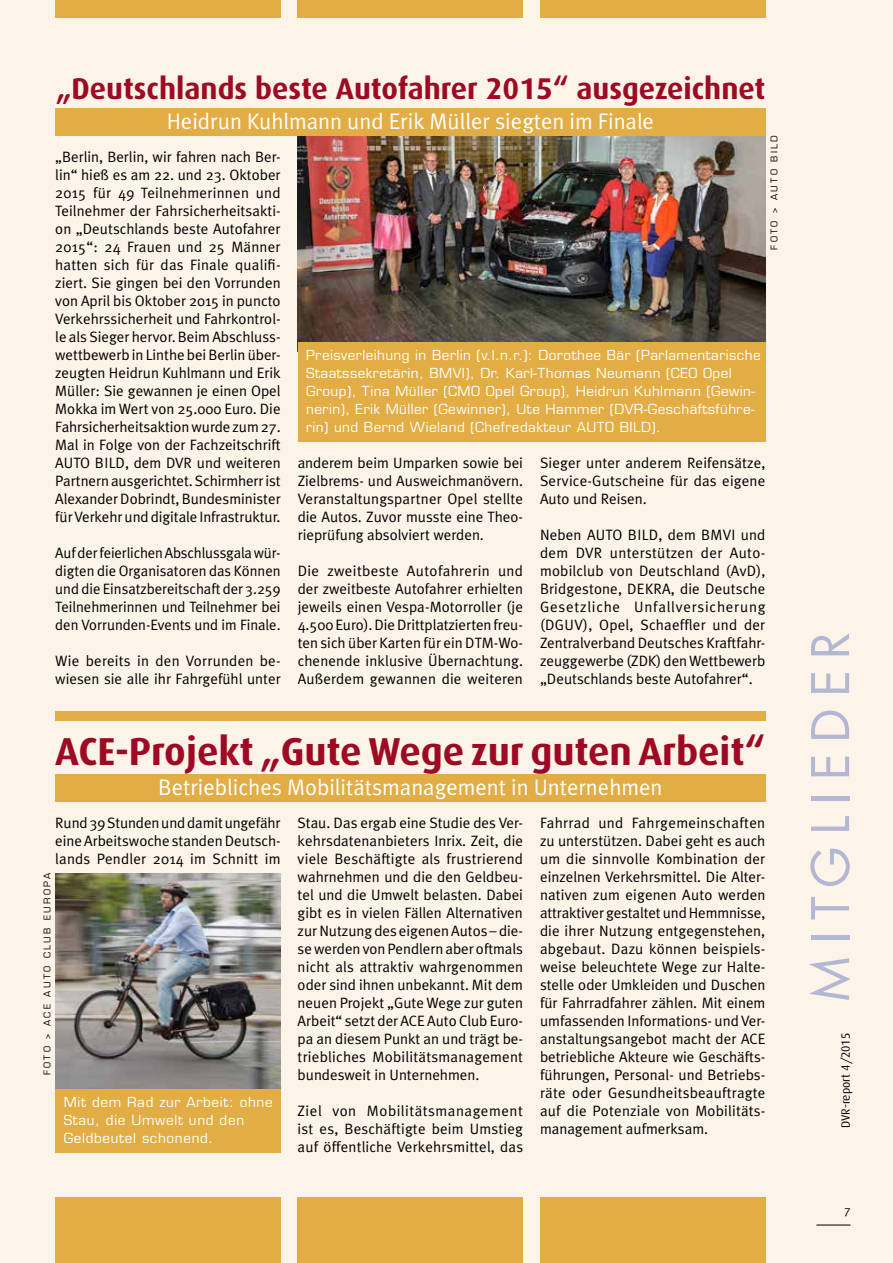
<style>
.page{position:relative;width:893px;height:1263px;background:#fcf4e8}
.page>*{position:absolute;margin:0;border:0;box-sizing:border-box;transform-origin:0 0}
.t1{font:57px "Futura T";letter-spacing:.175em;color:#b4b7d4}
.t2{font:700 39px "Dax";letter-spacing:-.005em;color:#9e0923}
.t3{font:700 30px "Dax";color:#9e0923}
.t4{font:22.5px "Meta Plus Normal";color:#fff}
.t5{font:15px/18px "Meta Plus Normal";color:#000;text-align:justify}
.t6{font:13.5px/18px "Eurostile";letter-spacing:.035em;color:#fff}
.t7{font:12px "Dax";color:#000}
.t8{font:12px "Meta Plus Normal Caps";color:#000}
.t9{font:9px "Eurostile";letter-spacing:.25em;color:#000}
</style>
<div class="page">
<div style="left:55px;top:711px;width:710px;height:9px;background:#e3ad45"></div>
<div style="left:540px;top:0;width:225px;height:17px;background:#e3ad45"></div>
<div style="left:55px;top:0;width:226px;height:17px;background:#e3ad45"></div>
<div style="left:298px;top:0;width:225px;height:17px;background:#e3ad45"></div>
<div style="left:540px;top:1197px;width:225px;height:66px;background:#e3ad45"></div>
<div style="left:55px;top:1197px;width:226px;height:66px;background:#e3ad45"></div>
<div style="left:298px;top:1197px;width:225px;height:66px;background:#e3ad45"></div>
<img style="left:298px;top:135px;width:467px;height:207px">
<div style="left:298px;top:342px;width:467px;height:99px;background:#e3ad45"></div>
<div style="left:55px;top:774px;width:710px;height:27px;background:#e3ad45"></div>
<div style="left:55px;top:108px;width:710px;height:27px;background:#e3ad45"></div>
<img style="left:55px;top:873px;width:226px;height:216px">
<div style="left:55px;top:1089px;width:226px;height:63px;background:#e3ad45"></div>
<hr style="left:816px;top:1225px;width:34px;height:1px;background:#000">
<h3 class="t3" style="left:56px;top:72px;width:711px">„Deutschlands beste Autofahrer 2015“ ausgezeichnet</h3>
<h3 class="t4" style="left:167px;top:108px;width:489px">Heidrun Kuhlmann und Erik Müller siegten im Finale</h3>
<p class="t5" style="left:55px;top:148px;width:227px">„Berlin, Berlin, wir fahren nach Ber&shy;lin“ hieß es am 22. und 23. Oktober 2015 für 49 Teilnehmerinnen und Teilnehmer der Fahrsicherheitsakti&shy;on „Deutschlands beste Autofahrer 2015“: 24 Frauen und 25 Männer hatten sich für das Finale qualifi&shy;ziert. Sie gingen bei den Vorrunden von April bis Oktober 2015 in puncto Verkehrssicherheit und Fahrkontrol&shy;le als Sieger hervor. Beim Abschluss&shy;wettbewerb in Linthe bei Berlin über&shy;zeugten Heidrun Kuhlmann und Erik Müller: Sie gewannen je einen Opel Mokka im Wert von 25.000 Euro. Die Fahrsicherheitsaktion wurde zum 27.<br>Mal in Folge von der Fachzeitschrift AUTO BILD, dem DVR und weiteren Partnern ausgerichtet. Schirmherr ist Alexander Dobrindt, Bundesminister für Verkehr und digitale Infrastruktur.</p>
<p class="t5" style="left:55px;top:544px;width:227px">Auf der feierlichen Abschlussgala wür&shy;digten die Organisatoren das Können und die Einsatzbereitschaft der 3.259<br>Teilnehmerinnen und Teilnehmer bei den Vorrunden-Events und im Finale.</p>
<p class="t5" style="left:55px;top:652px;width:227px">Wie bereits in den Vorrunden be&shy;wiesen sie alle ihr Fahrgefühl unter</p>
<p class="t9" style="left:769px;top:250px;width:116px;rotate:-90deg">FotO &gt; AUTO BI LD</p>
<p class="t6" style="left:306px;top:346px;width:456px">Preisverleihung in Berlin (v.l.n.r.): Dorothee Bär (Parlamentarische<br>Staatssekretärin, BMVI), Dr. Karl-Thomas Neumann (CEO</p>
<p class="t6" style="left:306px;top:364px;width:450px;text-indent:397px">Opel Group), Tina Müller (CMO Opel Group), Heidrun Kuhlmann (Gewin&shy;nerin), Erik Müller (Gewinner), Ute Hammer (DVR-Geschäftsführe&shy;rin) und Bernd Wieland (Chefredakteur AUTO BILD).</p>
<p class="t5" style="left:298px;top:454px;width:227px">anderem beim Umparken sowie bei Zielbrems- und Ausweichmanövern.<br>Veranstaltungspartner Opel stellte die Autos. Zuvor musste eine Theo&shy;rieprüfung absolviert werden.</p>
<p class="t5" style="left:298px;top:562px;width:227px">Die zweitbeste Autofahrerin und der zweitbeste Autofahrer erhielten jeweils einen Vespa-Motorroller (je 4.500 Euro). Die Drittplatzierten freu&shy;ten sich über Karten für ein DTM-Wo&shy;chenende inklusive Übernachtung.<br>Außerdem gewannen die weiteren</p>
<p class="t5" style="left:540px;top:454px;width:227px">Sieger unter anderem Reifensätze, Service-Gutscheine für das eigene Auto und Reisen.</p>
<p class="t5" style="left:540px;top:526px;width:227px">Neben AUTO BILD, dem BMVI und dem DVR unterstützen der Auto&shy;mobilclub von Deutschland (AvD), Bridgestone, DEKRA, die Deutsche Gesetzliche Unfallversicherung (DGUV), Opel, Schaeffler und der Zentralverband Deutsches Kraftfahr&shy;zeuggewerbe (ZDK) den Wettbewerb „Deutschlands beste Autofahrer“.</p>
<h2 class="t2" style="left:55px;top:730px;width:711px">ACE-Projekt „Gute Wege zur guten Arbeit“</h2>
<h3 class="t4" style="left:158px;top:774px;width:506px">Betriebliches Mobilitätsmanagement in Unternehmen</h3>
<p class="t5" style="left:55px;top:814px;width:227px">Rund 39 Stunden und damit ungefähr eine Arbeitswoche standen Deutsch&shy;lands Pendler 2014 im Schnitt im</p>
<p class="t5" style="left:298px;top:814px;width:227px">Stau. Das ergab eine Studie des Ver&shy;kehrsdatenanbieters Inrix. Zeit, die viele Beschäftigte als frustrierend wahrnehmen und die den Geldbeu&shy;tel und die Umwelt belasten. Dabei gibt es in vielen Fällen Alternativen zur Nutzung des eigenen Autos – die&shy;se werden von Pendlern aber oftmals nicht als attraktiv wahrgenommen oder sind ihnen unbekannt. Mit dem neuen Projekt „Gute Wege zur guten Arbeit“ setzt der ACE Auto Club Euro&shy;pa an diesem Punkt an und trägt be&shy;triebliches Mobilitätsmanagement bundesweit in Unternehmen.</p>
<p class="t5" style="left:298px;top:1102px;width:227px">Ziel von Mobilitätsmanagement ist es, Beschäftigte beim Umstieg auf öffentliche Verkehrsmittel, das</p>
<p class="t9" style="left:42px;top:1075px;width:203px;rotate:-90deg">FotO &gt; ACE Au to Club Eu ropa</p>
<p class="t6" style="left:64px;top:1093px;width:210px">Mit dem Rad zur Arbeit: ohne<br>Stau, die Umwelt und den<br>Geldbeutel schonend.</p>
<p class="t5" style="left:540px;top:814px;width:227px">Fahrrad und Fahrgemeinschaften zu unterstützen. Dabei geht es auch um die sinnvolle Kombination der einzelnen Verkehrsmittel. Die Alter&shy;nativen zum eigenen Auto werden attraktiver gestaltet und Hemmnisse, die ihrer Nutzung entgegenstehen, abgebaut. Dazu können beispiels&shy;weise beleuchtete Wege zur Halte&shy;stelle oder Umkleiden und Duschen für Fahrradfahrer zählen. Mit einem umfassenden Informations- und Ver&shy;anstaltungsangebot macht der ACE betriebliche Akteure wie Geschäfts&shy;führungen, Personal- und Betriebs&shy;räte oder Gesundheitsbeauftragte auf die Potenziale von Mobilitäts&shy;management aufmerksam.</p>
<h1 class="t1" style="left:797px;top:1003px;width:373px;rotate:-90deg">Mi tgli eder</h1>
<p class="t7" style="left:839px;top:1128px;width:97px;rotate:-90deg">DVR-report 4/2015</p>
<p class="t8" style="left:844px;top:1204px;width:8px">7</p>
</div>
